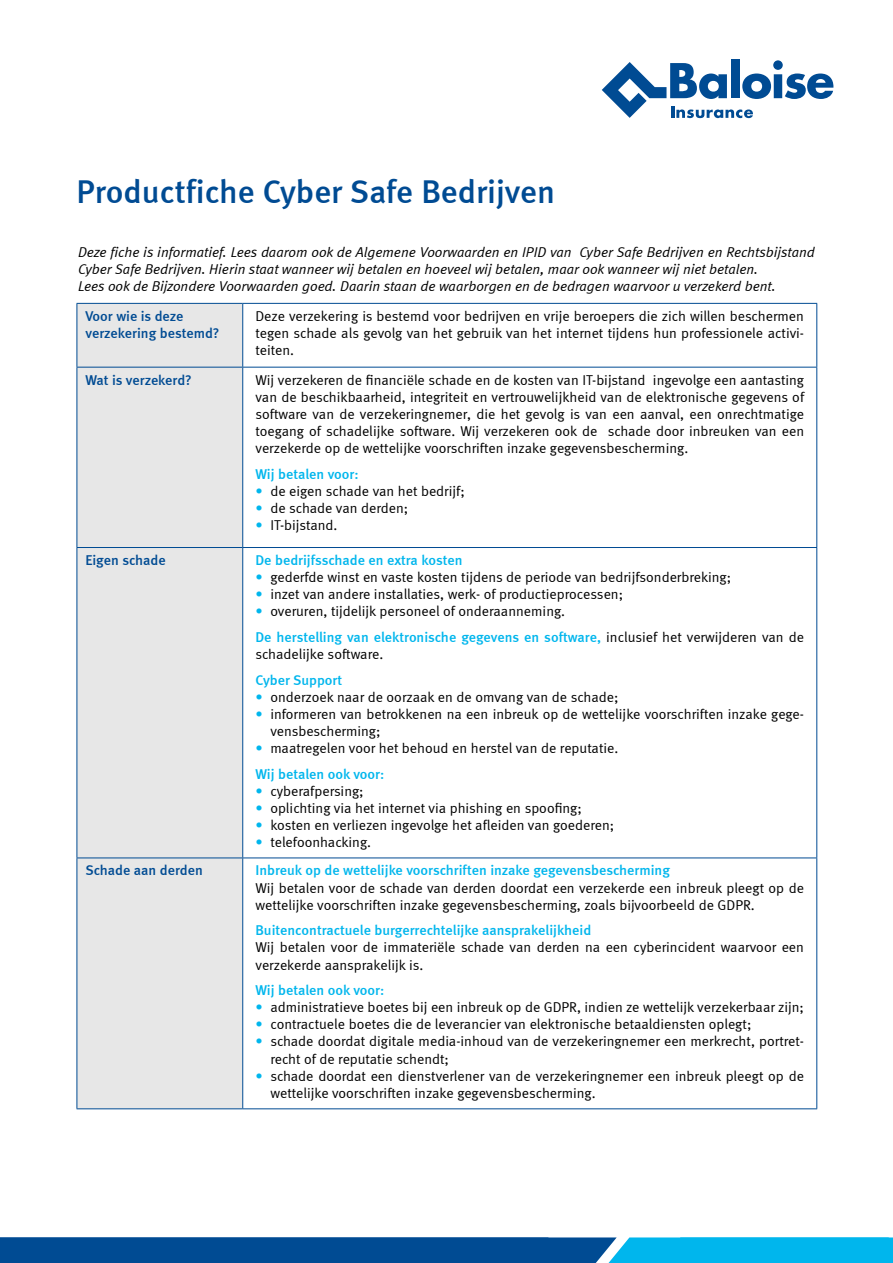
<style>
.page{position:relative;width:893px;height:1263px;background:#fff}
.page>*{position:absolute;margin:0;border:0;box-sizing:border-box;transform-origin:0 0}
.t1{font:33px "Meta Medium LF";color:#004b93}
.t2{font:14.25px/17.1px "Meta Normal LF";color:#000}
.t3{font:italic 14.25px/17.1px "Meta Normal LF";color:#000}
.t4{font:14.25px "Meta Medium LF";color:#00b6ed}
.t5{font:14.25px/17.1px "Meta Medium LF";color:#004b93}
.s1{color:#00b6ed}
.s2{font-family:"Meta Normal LF";color:#000}
</style>
<div class="page">
<div style="left:78px;top:304px;width:164px;height:804px;background:#e7e7e7"></div>
<hr style="left:77px;top:303px;width:166px;height:1px;background:#004b93">
<hr style="left:77px;top:304px;width:1px;height:63px;background:#004b93">
<hr style="left:243px;top:303px;width:574px;height:1px;background:#004b93">
<hr style="left:242px;top:304px;width:1px;height:63px;background:#004b93">
<hr style="left:816px;top:304px;width:1px;height:63px;background:#004b93">
<hr style="left:77px;top:367px;width:166px;height:1px;background:#004b93">
<hr style="left:77px;top:367px;width:1px;height:180px;background:#004b93">
<hr style="left:243px;top:367px;width:574px;height:1px;background:#004b93">
<hr style="left:242px;top:367px;width:1px;height:180px;background:#004b93">
<hr style="left:816px;top:367px;width:1px;height:180px;background:#004b93">
<hr style="left:77px;top:547px;width:166px;height:1px;background:#004b93">
<hr style="left:77px;top:548px;width:1px;height:309px;background:#004b93">
<hr style="left:243px;top:547px;width:574px;height:1px;background:#004b93">
<hr style="left:242px;top:548px;width:1px;height:309px;background:#004b93">
<hr style="left:816px;top:548px;width:1px;height:309px;background:#004b93">
<hr style="left:77px;top:857px;width:166px;height:1px;background:#004b93">
<hr style="left:77px;top:858px;width:1px;height:250px;background:#004b93">
<hr style="left:243px;top:857px;width:574px;height:1px;background:#004b93">
<hr style="left:242px;top:858px;width:1px;height:250px;background:#004b93">
<hr style="left:816px;top:858px;width:1px;height:250px;background:#004b93">
<hr style="left:77px;top:1108px;width:166px;height:1px;background:#004b93">
<hr style="left:243px;top:1108px;width:574px;height:1px;background:#004b93">
<svg style="left:602px;top:60px;width:231px;height:58px"></svg>
<svg style="left:0;top:1237px;width:893px;height:26px;background:#066fb0"></svg>
<h1 class="t1" style="left:77px;top:172px;width:480px">Productfiche Cyber Safe Bedrijven</h1>
<p class="t3" style="left:78px;top:243px;width:738px">Deze fiche is informatief. Lees daarom ook de Algemene Voorwaarden en IPID van Cyber Safe Bedrijven en Rechtsbijstand<br>Cyber Safe Bedrijven. Hierin staat wanneer wij betalen en hoeveel wij betalen, maar ook wanneer wij niet betalen.<br>Lees ook de Bijzondere Voorwaarden goed. Daarin staan de waarborgen en de bedragen waarvoor u verzekerd bent.</p>
<p class="t5" style="left:85px;top:307px;width:136px">Voor wie is deze verzekering bestemd?</p>
<p class="t2" style="left:255px;top:307px;width:550px;text-align:justify">Deze verzekering is bestemd voor bedrijven en vrije beroepers die zich willen beschermen tegen schade als gevolg van het gebruik van het internet tijdens hun professionele activi&shy;teiten.</p>
<p class="t5" style="left:85px;top:371px;width:108px">Wat is verzekerd?</p>
<p class="t2" style="left:255px;top:371px;width:550px;text-align:justify">Wij verzekeren de financiële schade en de kosten van IT-bijstand ingevolge een aantasting van de beschikbaarheid, integriteit en vertrouwelijkheid van de elektronische gegevens of software van de verzekeringnemer, die het gevolg is van een aanval, een onrechtmatige toegang of schadelijke software. Wij verzekeren ook de schade door inbreuken van een verzekerde op de wettelijke voorschriften inzake gegevensbescherming.</p>
<p class="t4" style="left:255px;top:465px;width:105px">Wij betalen voor:</p>
<p class="t2" style="left:255px;top:482px;width:211px"><span class="s1">•</span> de eigen schade van het bedrijf;</p>
<p class="t2" style="left:255px;top:499px;width:154px"><span class="s1">•</span> de schade van derden;</p>
<p class="t2" style="left:255px;top:516px;width:83px"><span class="s1">•</span> IT-bijstand.</p>
<p class="t5" style="left:85px;top:551px;width:82px">Eigen schade</p>
<p class="t4" style="left:255px;top:552px;width:208px">De bedrijfsschade en extra kosten</p>
<p class="t2" style="left:255px;top:568px;width:477px"><span class="s1">•</span> gederfde winst en vaste kosten tijdens de periode van bedrijfsonderbreking;</p>
<p class="t2" style="left:255px;top:586px;width:369px"><span class="s1">•</span> inzet van andere installaties, werk- of productieprocessen;</p>
<p class="t2" style="left:255px;top:603px;width:311px"><span class="s1">•</span> overuren, tijdelijk personeel of onderaanneming.</p>
<p class="t4" style="left:255px;top:629px;width:550px">De herstelling van elektronische gegevens en software, <span class="s2">inclusief het verwijderen van de</span></p>
<p class="t2" style="left:255px;top:645px;width:129px">schadelijke software.</p>
<p class="t4" style="left:255px;top:671px;width:88px">Cyber Support</p>
<p class="t2" style="left:255px;top:688px;width:364px"><span class="s1">•</span> onderzoek naar de oorzaak en de omvang van de schade;</p>
<p class="t2" style="left:270px;top:705px;width:535px;text-indent:-15px"><span class="s1">•</span> informeren van betrokkenen na een inbreuk op de wettelijke voorschriften inzake gege&shy;vensbescherming;</p>
<p class="t2" style="left:255px;top:739px;width:364px"><span class="s1">•</span> maatregelen voor het behoud en herstel van de reputatie.</p>
<p class="t4" style="left:255px;top:765px;width:130px">Wij betalen ook voor:</p>
<p class="t2" style="left:255px;top:782px;width:110px"><span class="s1">•</span> cyberafpersing;</p>
<p class="t2" style="left:255px;top:799px;width:328px"><span class="s1">•</span> oplichting via het internet via phishing en spoofing;</p>
<p class="t2" style="left:255px;top:816px;width:360px"><span class="s1">•</span> kosten en verliezen ingevolge het afleiden van goederen;</p>
<p class="t2" style="left:255px;top:833px;width:117px"><span class="s1">•</span> telefoonhacking.</p>
<p class="t5" style="left:85px;top:862px;width:119px">Schade aan derden</p>
<p class="t4" style="left:255px;top:862px;width:416px">Inbreuk op de wettelijke voorschriften inzake gegevensbescherming</p>
<p class="t2" style="left:255px;top:879px;width:550px">Wij betalen voor de schade van derden doordat een verzekerde een inbreuk pleegt op de wettelijke voorschriften inzake gegevensbescherming, zoals bijvoorbeeld de GDPR.</p>
<p class="t4" style="left:255px;top:922px;width:337px">Buitencontractuele burgerrechtelijke aansprakelijkheid</p>
<p class="t2" style="left:255px;top:939px;width:550px">Wij betalen voor de immateriële schade van derden na een cyberincident waarvoor een verzekerde aansprakelijk is.</p>
<p class="t4" style="left:255px;top:982px;width:130px">Wij betalen ook voor:</p>
<p class="t2" style="left:255px;top:998px;width:550px"><span class="s1">•</span> administratieve boetes bij een inbreuk op de GDPR, indien ze wettelijk verzekerbaar zijn;</p>
<p class="t2" style="left:255px;top:1016px;width:497px"><span class="s1">•</span> contractuele boetes die de leverancier van elektronische betaaldiensten oplegt;</p>
<p class="t2" style="left:270px;top:1033px;width:535px;text-indent:-15px"><span class="s1">•</span> schade doordat digitale media-inhoud van de verzekeringnemer een merkrecht, portret&shy;recht of de reputatie schendt;</p>
<p class="t2" style="left:270px;top:1067px;width:535px;text-indent:-15px"><span class="s1">•</span> schade doordat een dienstverlener van de verzekeringnemer een inbreuk pleegt op de wettelijke voorschriften inzake gegevensbescherming.</p>
</div>
